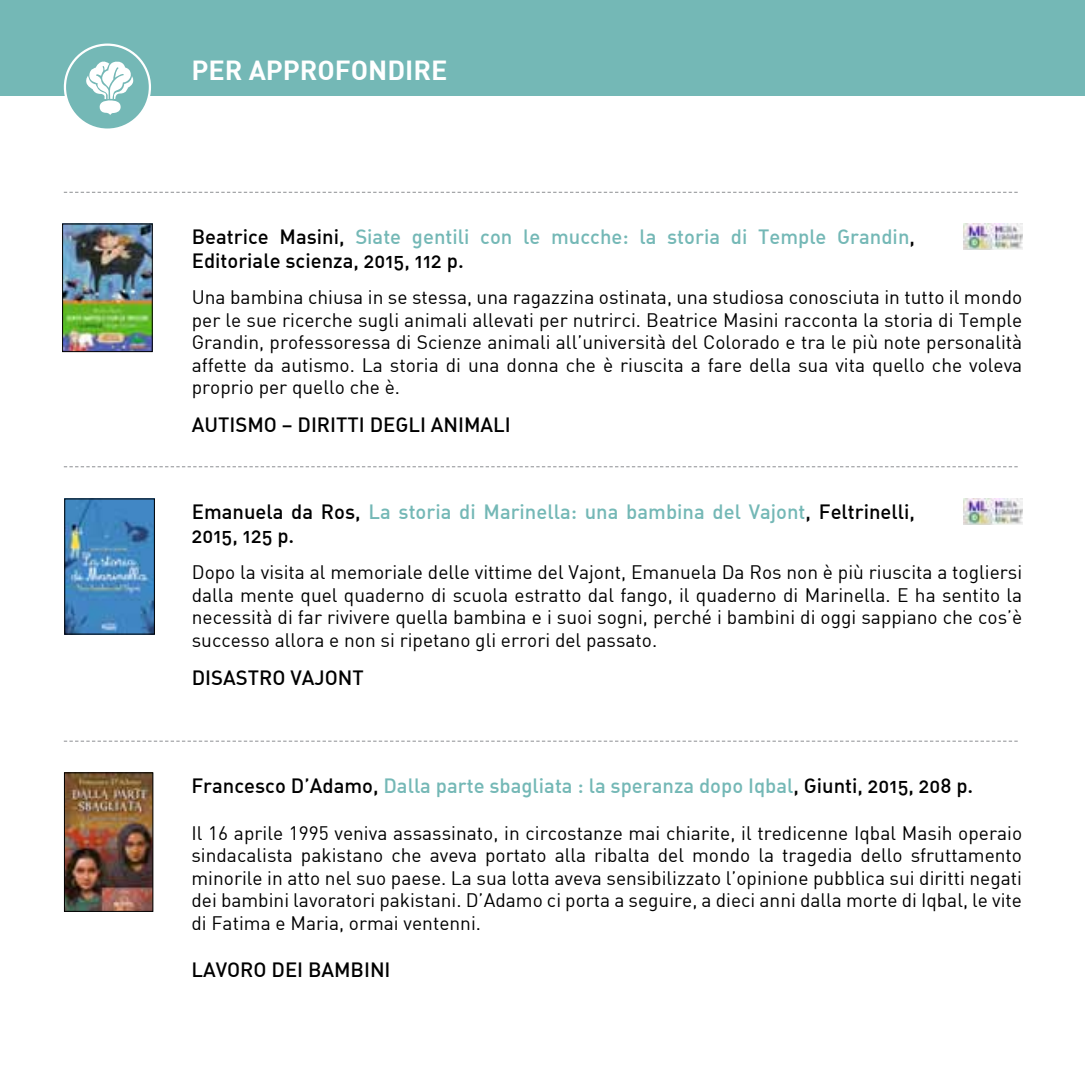
<style>
.page{position:relative;width:1085px;height:1085px;background:#fff}
.page>*{position:absolute;margin:0;border:0;box-sizing:border-box;transform-origin:0 0}
.t1{font:27px "DIN Bold";color:#fff}
.t2{font:20.25px/24.3px "DIN Medium Alternate";color:#74b8b6}
.t3{font:20.25px "DIN Medium Alternate";color:#000}
.t4{font:19.12px/22.5px "DIN";color:#000;text-align:justify}
.s1{color:#000}
</style>
<div class="page">
<svg style="left:64px;top:466px;width:953px;height:1px"></svg>
<svg style="left:64px;top:192px;width:953px;height:1px"></svg>
<svg style="left:64px;top:740px;width:953px;height:1px"></svg>
<div style="left:0;top:0;width:1084px;height:96px;background:#74b8b6"></div>
<svg style="left:64px;top:44px;width:87px;height:87px"></svg>
<svg style="left:85px;top:57px;width:52px;height:58px"></svg>
<img style="left:66px;top:774px;width:85px;height:135px">
<div style="left:64px;top:772px;width:89px;height:139px;border:1px solid #000"></div>
<img style="left:64px;top:226px;width:86px;height:124px">
<div style="left:62px;top:224px;width:90px;height:128px;border:1px solid #000"></div>
<img style="left:66px;top:500px;width:87px;height:132px">
<div style="left:64px;top:498px;width:91px;height:136px;border:1px solid #000"></div>
<img style="left:963px;top:224px;width:59px;height:25px">
<img style="left:963px;top:498px;width:59px;height:26px">
<h1 class="t1" style="left:191px;top:53px;width:126px">PER APPROFON</h1>
<h1 class="t1" style="left:387px;top:53px;width:32px">DIRE</h1>
<p class="t2" style="left:192px;top:224px;width:724px"><span class="s1">Beatrice Masini,</span> Siate gentili con le mucche: la storia di Temple Grandin<span class="s1">,<br>Editoriale scienza, 2015, 112 p.</span></p>
<p class="t4" style="left:192px;top:286px;width:832px">Una bambina chiusa in se stessa, una ragazzina ostinata, una studiosa conosciuta in tutto il mondo per le sue ricerche sugli animali allevati per nutrirci. Beatrice Masini racconta la storia di Temple Grandin, professoressa di Scienze animali all’università del Colorado e tra le più note personalità affette da autismo. La storia di una donna che è riuscita a fare della sua vita quello che voleva proprio per quello che è.</p>
<p class="t3" style="left:192px;top:412px;width:317px">AUTISMO – DI RITTI DEGLI ANIMALI</p>
<p class="t2" style="left:192px;top:498px;width:724px"><span class="s1">Emanuela da Ros,</span> La storia di Marinella: una bambina del Vajont<span class="s1">, Feltrinelli,<br>2015, 125 p.</span></p>
<p class="t4" style="left:192px;top:560px;width:831px">Dopo la visita al memoriale delle vittime del Vajont, Emanuela Da Ros non è più riuscita a togliersi dalla mente quel quaderno di scuola estratto dal fango, il quaderno di Marinella. E ha sentito la necessità di far rivivere quella bambina e i suoi sogni, perché i bambini di oggi sappiano che cos’è successo allora e non si ripetano gli errori del passato.</p>
<p class="t3" style="left:192px;top:664px;width:173px">DISASTRO VAJONT</p>
<p class="t2" style="left:191px;top:772px;width:783px"><span class="s1">Francesco D’Adamo,</span> Dalla parte sbagliata : la speranza dopo I qbal<span class="s1">, Giunti, 2015, 208 p.</span></p>
<p class="t4" style="left:191px;top:821px;width:832px">Il 16 aprile 1995 veniva assassinato, in circostanze mai chiarite, il tredicenne Iqbal Masih operaio sindacalista pakistano che aveva portato alla ribalta del mondo la tragedia dello sfruttamento minorile in atto nel suo paese. La sua lotta aveva sensibilizzato l’opinione pubblica sui diritti negati dei bambini lavoratori pakistani. D’Adamo ci porta a seguire, a dieci anni dalla morte di Iqbal, le vite di Fatima e Maria, ormai ventenni.</p>
<p class="t3" style="left:191px;top:956px;width:197px">LAVORO DEI BAMBI NI</p>
</div>
